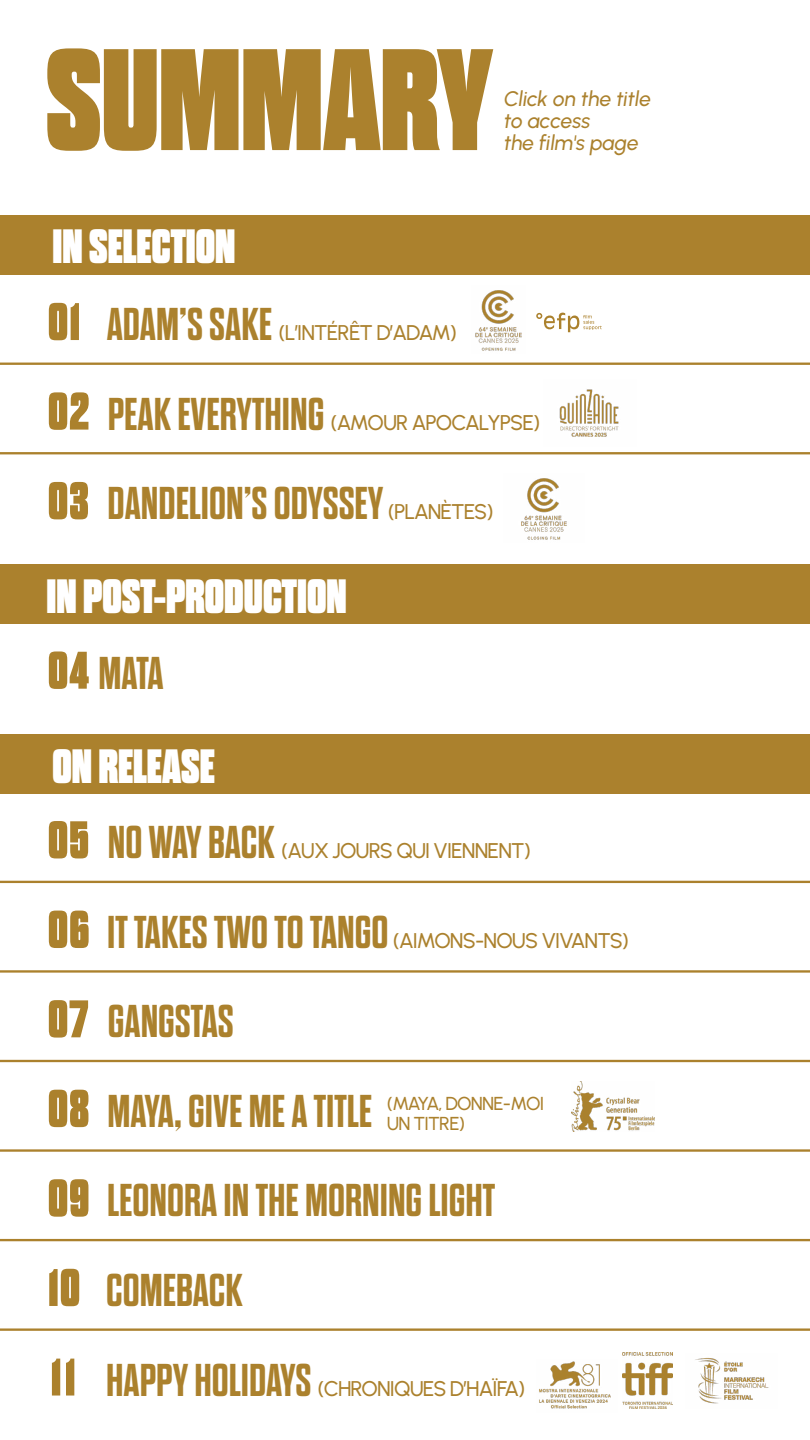
<style>
.page{position:relative;width:810px;height:1440px;background:#fff}
.page>*{position:absolute;margin:0;border:0;box-sizing:border-box;transform-origin:0 0}
.t1{font:800 144.15px "Dharma Gothic E";color:#ab812d}
.t2{font:800 48.07px "Dharma Gothic E";color:#fff}
.t3{font:700 45.9px "Dharma Gothic E";color:#ab812d}
.t4{font:500 21.3px "Urbanist";letter-spacing:-.04em;color:#ab812d}
.t5{font:italic 500 21px/22.2px "Urbanist";letter-spacing:-.005em;color:#ab812d}
.t6{font:500 18.75px/19.5px "Urbanist";letter-spacing:-.04em;color:#ab812d}
.s1{font-family:"Dharma Gothic E";font-weight:800;font-size:52.8px}
.s2{font-family:"Dharma Gothic E";font-weight:700;font-size:45.9px}
.s3{font-weight:800;font-size:52.8px}
.s4{font-family:"Urbanist";font-weight:500;font-size:21.3px}
</style>
<div class="page">
<div style="left:0;top:564px;width:810px;height:60px;background:#ab812d"></div>
<div style="left:0;top:216px;width:810px;height:59px;background:#ab812d"></div>
<hr style="left:0;top:363px;width:810px;height:2px;background:#ab812d">
<hr style="left:0;top:452px;width:810px;height:2px;background:#ab812d">
<img style="left:622px;top:1352px;width:50px;height:57px">
<img style="left:539px;top:1361px;width:72px;height:48px">
<img style="left:695px;top:1358px;width:74px;height:46px">
<hr style="left:0;top:881px;width:810px;height:2px;background:#ab812d">
<div style="left:0;top:734px;width:810px;height:60px;background:#ab812d"></div>
<hr style="left:0;top:1328px;width:810px;height:3px;background:#ab812d">
<hr style="left:0;top:1239px;width:810px;height:2px;background:#ab812d">
<hr style="left:0;top:970px;width:810px;height:3px;background:#ab812d">
<hr style="left:0;top:1060px;width:810px;height:2px;background:#ab812d">
<hr style="left:0;top:1149px;width:810px;height:3px;background:#ab812d">
<svg style="left:536px;top:313px;width:66px;height:19px"></svg>
<img style="left:475px;top:290px;width:47px;height:61px">
<img style="left:521px;top:478px;width:46px;height:62px">
<img style="left:559px;top:389px;width:60px;height:48px">
<img style="left:572px;top:1082px;width:83px;height:50px">
<h1 class="t1" style="left:46px;top:24px;width:449px">SUMMARY</h1>
<p class="t5" style="left:504px;top:86px;width:149px">Click on the title to access<br>the film's page</p>
<h2 class="t2" style="left:53px;top:221px;width:184px">IN SELECTION</h2>
<p class="t4" style="left:48px;top:318px;width:410px"><span class="s1">01</span> <span class="s2">ADAM’S SAKE</span> (L’INTÉRÊT D’ADAM)</p>
<p class="t4" style="left:48px;top:408px;width:494px"><span class="s1">02</span> <span class="s2">PEAK EVERYTHING</span> (AMOUR APOCALYPSE)</p>
<h3 class="t3" style="left:48px;top:480px;width:447px"><span class="s3">03</span> DANDELION’S ODYSSEY <span class="s4">(PLANÈTES)</span></h3>
<h2 class="t2" style="left:46px;top:571px;width:302px">IN POST-PRODUCTION</h2>
<h3 class="t3" style="left:48px;top:650px;width:117px"><span class="s3">04</span> MATA</h3>
<h2 class="t2" style="left:53px;top:741px;width:164px">ON RELEASE</h2>
<p class="t4" style="left:48px;top:837px;width:484px"><span class="s1">05</span> <span class="s2">NO WAY BACK</span> (AUX JOURS QUI VIENNENT)</p>
<p class="t4" style="left:48px;top:926px;width:582px"><span class="s1">06</span> <span class="s2">IT TAKES TWO TO TANGO</span> (AIMONS-NOUS VIVANTS)</p>
<h3 class="t3" style="left:48px;top:998px;width:187px"><span class="s3">07</span> GANGSTAS</h3>
<h3 class="t3" style="left:48px;top:1088px;width:325px"><span class="s3">08</span> MAYA, GIVE ME A TITLE</h3>
<p class="t6" style="left:387px;top:1093px;width:159px">(MAYA, DONNE-MOI<br>UN TITRE)</p>
<h3 class="t3" style="left:48px;top:1177px;width:449px"><span class="s3">09</span> LEONORA IN THE MORNING LIGHT</h3>
<h3 class="t3" style="left:48px;top:1267px;width:196px"><span class="s3">10</span> COMEBACK</h3>
<p class="t4" style="left:51px;top:1374px;width:476px"><span class="s1">11</span> <span class="s2">HAPPY HOLIDAYS</span> (CHRONIQUES D’HAÏFA)</p>
</div>
